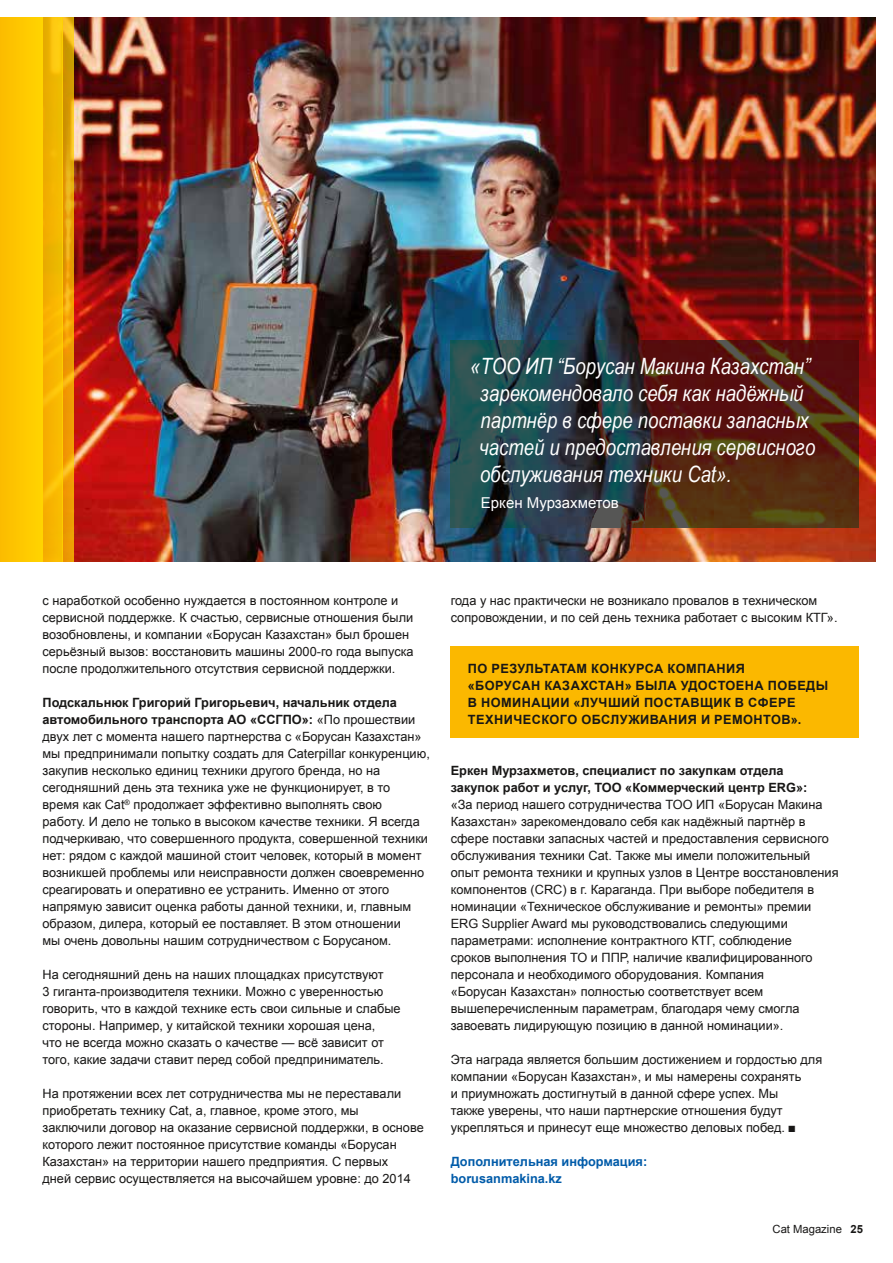
<style>
.page{position:relative;width:893px;height:1263px;background:#fff}
.page>*{position:absolute;margin:0;border:0;box-sizing:border-box;transform-origin:0 0}
.t1{font:italic 22.5px/27px "Arial Narrow";color:#fff}
.t2{font:15px "Arial";color:#fff}
.t3{font:12.75px/17px "Arial";color:#181716}
.t4{font:700 12.75px/17px "Arial";letter-spacing:.035em;color:#181716}
.t5{font:700 12.75px/17px "Arial";letter-spacing:.015em;color:#181716}
.t6{font:700 12.75px/17px "Arial";color:#005ba9}
.t7{font:11.25px "Arial";color:#181716}
.s1{font-weight:700}
</style>
<div class="page">
<img style="left:74px;top:17px;width:801px;height:544px">
<svg style="left:63px;top:17px;width:11px;height:544px;background:#e9a108"></svg>
<svg style="left:42px;top:17px;width:21px;height:544px;background:#f4b801"></svg>
<div style="left:0;top:17px;width:42px;height:544px;background:#fec600"></div>
<svg style="left:451px;top:340px;width:408px;height:187px;background:#3e302a"></svg>
<div style="left:451px;top:646px;width:408px;height:92px;background:#fbb800"></div>
<h1 class="t1" style="left:479px;top:352px;width:337px;text-indent:-9px">«ТОО ИП “Борусан Макина Казахстан” зарекомендовало себя как надёжный партнёр в сфере поставки запасных частей и предоставления сервисного обслуживания техники Cat».</h1>
<p class="t2" style="left:481px;top:493px;width:139px">Еркен Мурзахметов</p>
<p class="t3" style="left:43px;top:592px;width:373px">с наработкой особенно нуждается в постоянном контроле и сервисной поддержке. К счастью, сервисные отношения были возобновлены, и компании «Борусан Казахстан» был брошен серьёзный вызов: восстановить машины 2000-го года выпуска после продолжительного отсутствия сервисной поддержки.</p>
<p class="t3" style="left:43px;top:694px;width:389px"><span class="s1">Подскальнюк Григорий Григорьевич, начальник отдела автомобильного транспорта АО «ССГПО»:</span> «По прошествии двух лет с момента нашего партнерства с «Борусан Казахстан» мы предпринимали попытку создать для Caterpillar конкуренцию, закупив несколько единиц техники другого бренда, но на сегодняшний день эта техника уже не функционирует, в то время как Cat<sup>®</sup> продолжает эффективно выполнять свою<br>работу. И дело не только в высоком качестве техники. Я всегда подчеркиваю, что совершенного продукта, совершенной техники нет: рядом с каждой машиной стоит человек, который в момент возникшей проблемы или неисправности должен своевременно среагировать и оперативно ее устранить. Именно от этого напрямую зависит оценка работы данной техники, и, главным образом, дилера, который ее поставляет. В этом отношении<br>мы очень довольны нашим сотрудничеством с Борусаном.</p>
<p class="t3" style="left:43px;top:966px;width:360px">На сегодняшний день на наших площадках присутствуют<br>3 гиганта-производителя техники. Можно с уверенностью говорить, что в каждой технике есть свои сильные и слабые стороны. Например, у китайской техники хорошая цена,<br>что не всегда можно сказать о качестве — всё зависит от того, какие задачи ставит перед собой предприниматель.</p>
<p class="t3" style="left:43px;top:1085px;width:383px">На протяжении всех лет сотрудничества мы не переставали приобретать технику Cat, а, главное, кроме этого, мы заключили договор на оказание сервисной поддержки, в основе которого лежит постоянное присутствие команды «Борусан Казахстан» на территории нашего предприятия. С первых<br>дней сервис осуществляется на высочайшем уровне: до 2014</p>
<p class="t3" style="left:451px;top:592px;width:388px">года у нас практически не возникало провалов в техническом сопровождении, и по сей день техника работает с высоким КТГ».</p>
<p class="t4" style="left:468px;top:660px;width:362px">ПО РЕЗУЛЬТАТАМ КОНКУРСА КОМПАНИЯ<br>«БОРУСАН КАЗАХСТАН» БЫЛА УДОСТОЕНА ПОБЕДЫ В НОМИНАЦИИ «ЛУЧШИЙ ПОСТАВЩИК В СФЕРЕ ТЕХНИЧЕСКОГО ОБСЛУЖИВАНИЯ И РЕМОНТОВ».</p>
<p class="t5" style="left:451px;top:762px;width:358px">Еркен Мурзахметов, специалист по закупкам отдела закупок работ и услуг, ТОО «Коммерческий центр ERG»:</p>
<p class="t3" style="left:451px;top:796px;width:389px">«За период нашего сотрудничества ТОО ИП «Борусан Макина Казахстан» зарекомендовало себя как надёжный партнёр в сфере поставки запасных частей и предоставления сервисного обслуживания техники Cat. Также мы имели положительный опыт ремонта техники и крупных узлов в Центре восстановления компонентов (CRC) в г. Караганда. При выборе победителя в номинации «Техническое обслуживание и ремонты» премии ERG Supplier Award мы руководствовались следующими параметрами: исполнение контрактного КТГ, соблюдение<br>сроков выполнения ТО и ППР, наличие квалифицированного персонала и необходимого оборудования. Компания<br>«Борусан Казахстан» полностью соответствует всем вышеперечисленным параметрам, благодаря чему смогла завоевать лидирующую позицию в данной номинации».</p>
<p class="t3" style="left:451px;top:1051px;width:373px">Эта награда является большим достижением и гордостью для компании «Борусан Казахстан», и мы намерены сохранять<br>и приумножать достигнутый в данной сфере успех. Мы<br>также уверены, что наши партнерские отношения будут укрепляться и принесут еще множество деловых побед. ■</p>
<p class="t6" style="left:451px;top:1153px;width:198px">Дополнительная информация: borusanmakina.kz</p>
<p class="t7" style="left:772px;top:1222px;width:92px">Cat Magazine <span class="s1">25</span></p>
</div>
